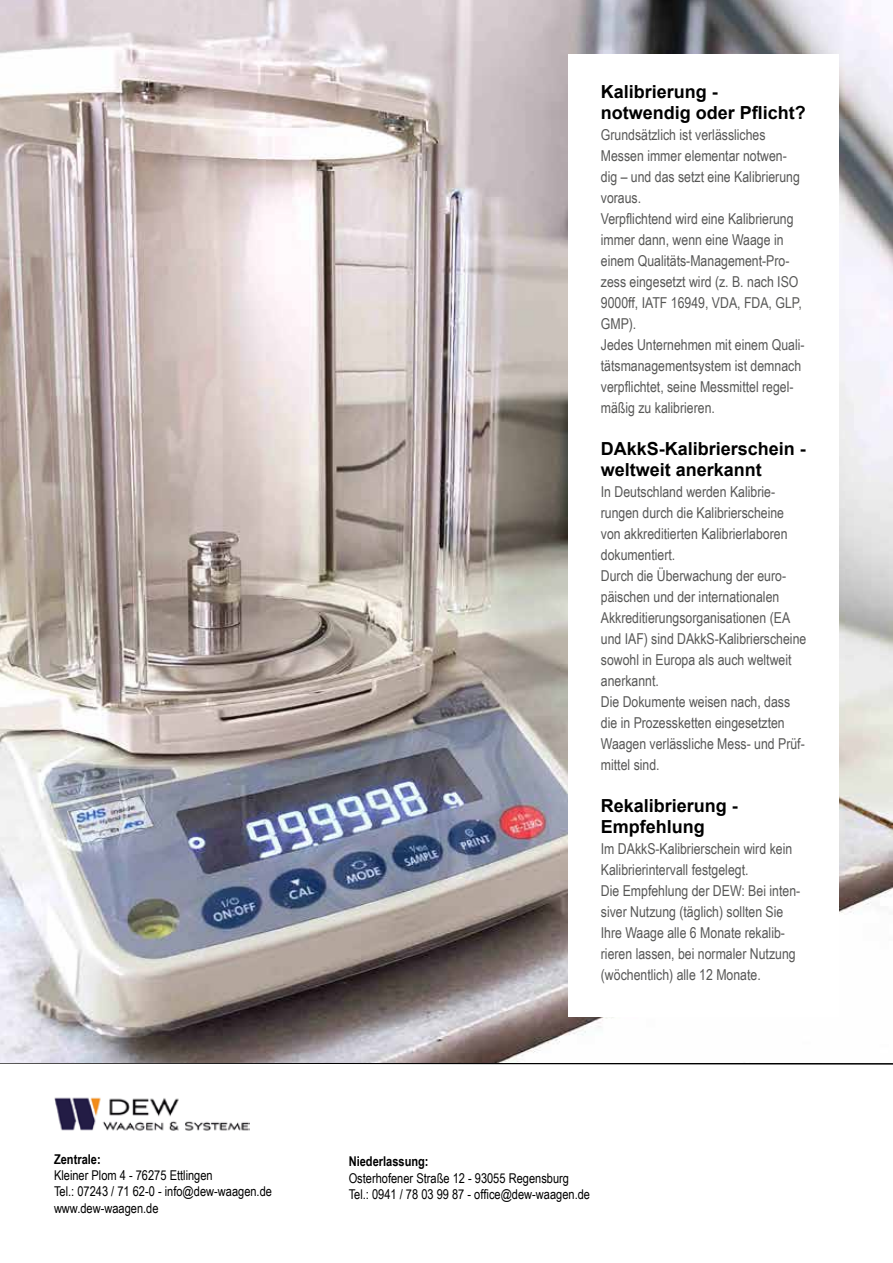
<style>
.page{position:relative;width:893px;height:1263px;background:#fff}
.page>*{position:absolute;margin:0;border:0;box-sizing:border-box;transform-origin:0 0}
.t1{font:700 18px/21px "Arial";color:#000}
.t2{font:15px/21px "Arial Narrow";color:#575756}
.t3{font:13.5px/16.2px "Arial Narrow";color:#000}
.t4{font:700 13.5px "Arial Narrow";color:#000}
</style>
<div class="page">
<svg style="left:0;top:1062px;width:893px;height:3px"></svg>
<img style="left:0;top:0;width:893px;height:1062px">
<div style="left:568px;top:54px;width:271px;height:963px;background:#fff"></div>
<img style="left:54px;top:1097px;width:195px;height:34px">
<p class="t4" style="left:54px;top:1149px;width:48px">Zentrale:</p>
<p class="t3" style="left:54px;top:1167px;width:220px">Kleiner Plom 4 - 76275 Ettlingen<br>Tel.: 07243 / 71 62-0 - info@dew-waagen.de www.dew-waagen.de</p>
<p class="t1" style="left:601px;top:82px;width:207px">Kalibrierung - notwendig oder Pflicht?</p>
<p class="t2" style="left:601px;top:124px;width:205px">Grundsätzlich ist verlässliches<br>Messen immer elementar notwen&shy;dig – und das setzt eine Kalibrierung voraus.<br>Verpflichtend wird eine Kalibrierung immer dann, wenn eine Waage in einem Qualitäts-Management-Pro&shy;zess eingesetzt wird (z. B. nach ISO<br>9000ff, IATF 16949, VDA, FDA, GLP,<br>GMP).<br>Jedes Unternehmen mit einem Quali&shy;tätsmanagementsystem ist demnach verpflichtet, seine Messmittel regel&shy;mäßig zu kalibrieren.</p>
<p class="t1" style="left:601px;top:439px;width:207px">DAkkS-Kalibrierschein - weltweit anerkannt</p>
<p class="t2" style="left:601px;top:481px;width:207px">In Deutschland werden Kalibrie&shy;rungen durch die Kalibrierscheine von akkreditierten Kalibrierlaboren dokumentiert.<br>Durch die Überwachung der euro&shy;päischen und der internationalen<br>Akkreditierungsorganisationen (EA und IAF) sind DAkkS-Kalibrierscheine sowohl in Europa als auch weltweit anerkannt.<br>Die Dokumente weisen nach, dass die in Prozessketten eingesetzten<br>Waagen verlässliche Mess- und Prüf&shy;mittel sind.</p>
<p class="t1" style="left:601px;top:796px;width:139px">Rekalibrierung -<br>Empfehlung</p>
<p class="t2" style="left:601px;top:838px;width:201px">Im DAkkS-Kalibrierschein wird kein Kalibrierintervall festgelegt.<br>Die Empfehlung der DEW: Bei inten&shy;siver Nutzung (täglich) sollten Sie Ihre Waage alle 6 Monate rekalib&shy;rieren lassen, bei normaler Nutzung (wöchentlich) alle 12 Monate.</p>
<p class="t4" style="left:349px;top:1151px;width:81px">Niederlassung:</p>
<p class="t3" style="left:349px;top:1169px;width:243px">Osterhofener Straße 12 - 93055 Regensburg<br>Tel.: 0941 / 78 03 99 87 - office@dew-waagen.de</p>
</div>
